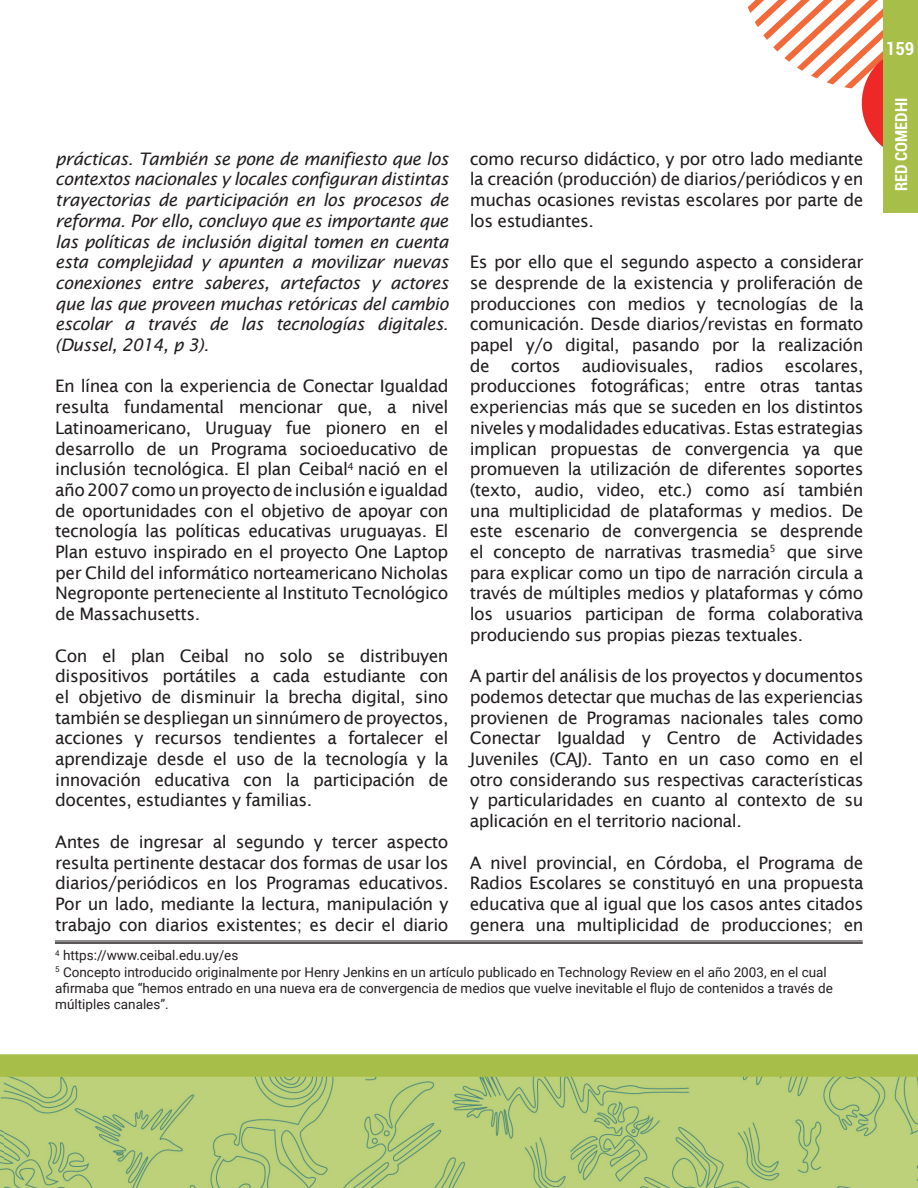
<style>
.page{position:relative;width:918px;height:1188px;background:#fff}
.page>*{position:absolute;margin:0;border:0;box-sizing:border-box;transform-origin:0 0}
.t1{font:700 condensed 18px "Roboto";color:#fff}
.t2{font:17.25px/20.7px "Lucida Sans";letter-spacing:-.03em;color:#231f20;text-align:justify}
.t3{font:italic 17.25px/20.7px "Lucida Sans";letter-spacing:-.03em;color:#231f20;text-align:justify}
.t4{font:700 condensed 16.5px "Roboto";color:#fff}
.t5{font:13.5px/16.2px "Roboto";color:#231f20}
</style>
<div class="page">
<svg style="left:747px;top:0;width:136px;height:147px"></svg>
<hr style="left:55px;top:941px;width:808px;height:1px;background:#231f20">
<hr style="left:55px;top:942px;width:808px;height:2px;background:#231f20">
<div style="left:883px;top:0;width:35px;height:213px;background:#a7bf49"></div>
<img style="left:0;top:1077px;width:918px;height:111px">
<div style="left:0;top:1054px;width:918px;height:23px;background:#a7bf49"></div>
<p class="t3" style="left:55px;top:148px;width:395px">prácticas. También se pone de manifiesto que los contextos nacionales y locales configuran distintas trayectorias de participación en los procesos de reforma. Por ello, concluyo que es importante que las políticas de inclusión digital tomen en cuenta esta complejidad y apunten a movilizar nuevas conexiones entre saberes, artefactos y actores que las que proveen muchas retóricas del cambio escolar a través de las tecnologías digitales. (Dussel, 2014, p 3).</p>
<p class="t2" style="left:55px;top:376px;width:395px">En línea con la experiencia de Conectar Igualdad resulta fundamental mencionar que, a nivel Latinoamericano, Uruguay fue pionero en el desarrollo de un Programa socioeducativo de inclusión tecnológica. El plan Ceibal<sup>4</sup> nació en el año 2007 como un proyecto de inclusión e igualdad de oportunidades con el objetivo de apoyar con tecnología las políticas educativas uruguayas. El Plan estuvo inspirado en el proyecto One Laptop per Child del informático norteamericano Nicholas Negroponte perteneciente al Instituto Tecnológico de Massachusetts.</p>
<p class="t2" style="left:55px;top:645px;width:395px">Con el plan Ceibal no solo se distribuyen dispositivos portátiles a cada estudiante con el objetivo de disminuir la brecha digital, sino también se despliegan un sinnúmero de proyectos, acciones y recursos tendientes a fortalecer el aprendizaje desde el uso de la tecnología y la innovación educativa con la participación de docentes, estudiantes y familias.</p>
<p class="t2" style="left:55px;top:831px;width:395px">Antes de ingresar al segundo y tercer aspecto resulta pertinente destacar dos formas de usar los diarios/periódicos en los Programas educativos.<br>Por un lado, mediante la lectura, manipulación y trabajo con diarios existentes; es decir el diario</p>
<p class="t2" style="left:470px;top:148px;width:395px">como recurso didáctico, y por otro lado mediante la creación (producción) de diarios/periódicos y en muchas ocasiones revistas escolares por parte de los estudiantes.</p>
<p class="t2" style="left:470px;top:252px;width:395px">Es por ello que el segundo aspecto a considerar se desprende de la existencia y proliferación de producciones con medios y tecnologías de la comunicación. Desde diarios/revistas en formato papel y/o digital, pasando por la realización de cortos audiovisuales, radios escolares, producciones fotográficas; entre otras tantas experiencias más que se suceden en los distintos niveles y modalidades educativas. Estas estrategias implican propuestas de convergencia ya que promueven la utilización de diferentes soportes (texto, audio, video, etc.) como así también una multiplicidad de plataformas y medios. De este escenario de convergencia se desprende el concepto de narrativas trasmedia<sup>5</sup> que sirve para explicar como un tipo de narración circula a través de múltiples medios y plataformas y cómo los usuarios participan de forma colaborativa produciendo sus propias piezas textuales.</p>
<p class="t2" style="left:470px;top:666px;width:395px">A partir del análisis de los proyectos y documentos podemos detectar que muchas de las experiencias provienen de Programas nacionales tales como Conectar Igualdad y Centro de Actividades Juveniles (CAJ). Tanto en un caso como en el otro considerando sus respectivas características y particularidades en cuanto al contexto de su aplicación en el territorio nacional.</p>
<p class="t2" style="left:470px;top:852px;width:395px">A nivel provincial, en Córdoba, el Programa de Radios Escolares se constituyó en una propuesta educativa que al igual que los casos antes citados genera una multiplicidad de producciones; en</p>
<p class="t5" style="left:55px;top:947px;width:779px"><sup>4</sup> https://www.ceibal.edu.uy/es<br><sup>5</sup> Concepto introducido originalmente por Henry Jenkins en un artículo publicado en Technology Review en el año 2003, en el cual afirmaba que “hemos entrado en una nueva era de convergencia de medios que vuelve inevitable el flujo de contenidos a través de múltiples canales”.</p>
<p class="t1" style="left:886px;top:36px;width:30px">159</p>
<p class="t4" style="left:890px;top:191px;width:95px;rotate:-90deg">RED COMEDHI</p>
</div>
